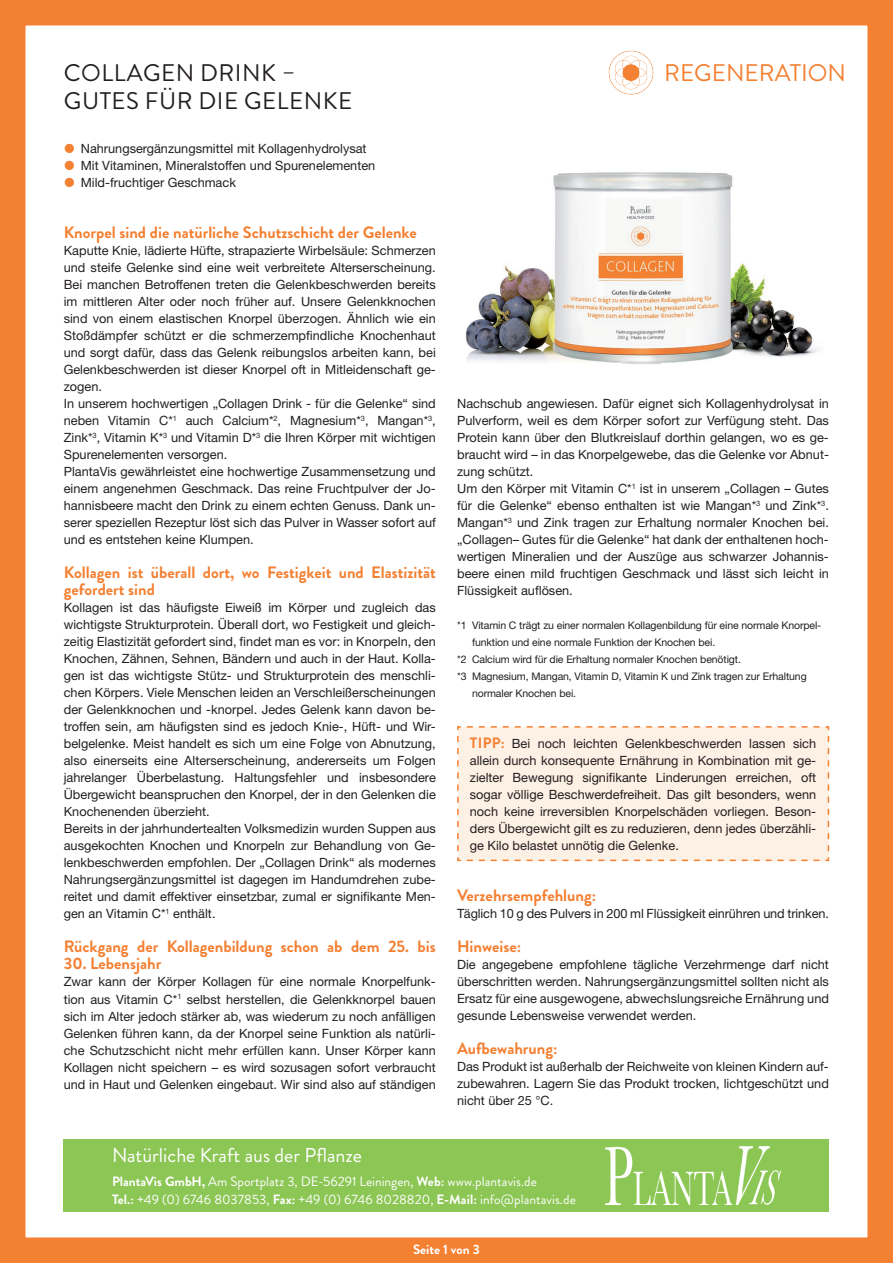
<style>
.page{position:relative;width:893px;height:1263px;background:#fff}
.page>*{position:absolute;margin:0;border:0;box-sizing:border-box;transform-origin:0 0}
.t1{font:24px "Brandon Grotesque";letter-spacing:.02em;color:#231f20}
.t2{font:24px "Brandon Grotesque";color:#f48032}
.t3{font:20.1px "Brandon Grotesque";color:#fff}
.t4{font:700 16.5px/17px "Brandon Grotesque";color:#f48032}
.t5{font:13.5px/18px "Brandon Grotesque";letter-spacing:.005em;color:#fff}
.t6{font:700 13.5px "Brandon Grotesque";color:#fff}
.t7{font:12.75px/17px "Helvetica Neue LT Std";color:#231f20}
.t8{font:10.5px "Helvetica Neue LT Std";letter-spacing:-.01em;color:#231f20}
.s1{font-family:"Brandon Grotesque";font-weight:700;font-size:15px;color:#f48032}
.s2{font-weight:700}
</style>
<div class="page">
<div style="left:0;top:0;width:893px;height:1263px;border:26px solid #f48032"></div>
<div style="left:64px;top:1140px;width:765px;height:72px;background:#8cc655"></div>
<img style="left:605px;top:1147px;width:175px;height:58px">
<img style="left:608px;top:50px;width:46px;height:45px">
<img style="left:465px;top:172px;width:354px;height:192px">
<div style="left:457px;top:726px;width:373px;height:136px;background:#fdf0e4"></div>
<h1 class="t1" style="left:64px;top:56px;width:233px">COLLAGEN DRINK –</h1>
<h1 class="t2" style="left:664px;top:56px;width:183px">REGENERATION</h1>
<h1 class="t1" style="left:64px;top:85px;width:290px">GUTES FÜR DIE GELENKE</h1>
<p class="t7" style="left:81px;top:140px;width:296px">Nahrungsergänzungsmittel mit Kollagenhydrolysat<br>Mit Vitaminen, Mineralstoffen und Spurenelementen<br>Mild-fruchtiger Geschmack</p>
<p class="t4" style="left:64px;top:224px;width:355px">Knorpel sind die natürliche Schutzschicht der Gelenke</p>
<p class="t7" style="left:64px;top:242px;width:374px">Kaputte Knie, lädierte Hüfte, strapazierte Wirbelsäule: Schmerzen und steife Gelenke sind eine weit verbreitete Alterserscheinung.<br>Bei manchen Betroffenen treten die Gelenkbeschwerden bereits im mittleren Alter oder noch früher auf. Unsere Gelenkknochen sind von einem elastischen Knorpel überzogen. Ähnlich wie ein Stoßdämpfer schützt er die schmerzempfindliche Knochenhaut und sorgt dafür, dass das Gelenk reibungslos arbeiten kann, bei Gelenkbeschwerden ist dieser Knorpel oft in Mitleidenschaft ge&shy;zogen.<br>In unserem hochwertigen „Collagen Drink - für die Gelenke“ sind neben Vitamin C*<sup>1</sup> auch Calcium*<sup>2</sup>, Magnesium*<sup>3</sup>, Mangan*<sup>3</sup>, Zink*<sup>3</sup>, Vitamin K*<sup>3</sup> und Vitamin D*<sup>3</sup> die Ihren Körper mit wichtigen Spurenelementen versorgen.<br>PlantaVis gewährleistet eine hochwertige Zusammensetzung und einem angenehmen Geschmack. Das reine Fruchtpulver der Jo&shy;hannisbeere macht den Drink zu einem echten Genuss. Dank un&shy;serer speziellen Rezeptur löst sich das Pulver in Wasser sofort auf und es entstehen keine Klumpen.</p>
<p class="t4" style="left:64px;top:564px;width:374px">Kollagen ist überall dort, wo Festigkeit und Elastizität gefordert sind</p>
<p class="t7" style="left:64px;top:599px;width:374px">Kollagen ist das häufigste Eiweiß im Körper und zugleich das wichtigste Strukturprotein. Überall dort, wo Festigkeit und gleich&shy;zeitig Elastizität gefordert sind, findet man es vor: in Knorpeln, den Knochen, Zähnen, Sehnen, Bändern und auch in der Haut. Kolla&shy;gen ist das wichtigste Stütz- und Strukturprotein des menschli&shy;chen Körpers. Viele Menschen leiden an Verschleißerscheinungen der Gelenkknochen und -knorpel. Jedes Gelenk kann davon be&shy;troffen sein, am häufigsten sind es jedoch Knie-, Hüft- und Wir&shy;belgelenke. Meist handelt es sich um eine Folge von Abnutzung, also einerseits eine Alterserscheinung, andererseits um Folgen jahrelanger Überbelastung. Haltungsfehler und insbesondere Übergewicht beanspruchen den Knorpel, der in den Gelenken die Knochenenden überzieht.<br>Bereits in der jahrhundertealten Volksmedizin wurden Suppen aus ausgekochten Knochen und Knorpeln zur Behandlung von Ge&shy;lenkbeschwerden empfohlen. Der „Collagen Drink“ als modernes Nahrungsergänzungsmittel ist dagegen im Handumdrehen zube&shy;reitet und damit effektiver einsetzbar, zumal er signifikante Men&shy;gen an Vitamin C*<sup>1</sup> enthält.</p>
<p class="t4" style="left:64px;top:938px;width:374px">Rückgang der Kollagenbildung schon ab dem 25. bis</p>
<p class="t4" style="left:64px;top:955px;width:99px">30. Lebensjahr</p>
<p class="t7" style="left:64px;top:973px;width:374px;text-align:justify">Zwar kann der Körper Kollagen für eine normale Knorpelfunk&shy;tion aus Vitamin C*<sup>1</sup> selbst herstellen, die Gelenkknorpel bauen sich im Alter jedoch stärker ab, was wiederum zu noch anfälligen Gelenken führen kann, da der Knorpel seine Funktion als natürli&shy;che Schutzschicht nicht mehr erfüllen kann. Unser Körper kann Kollagen nicht speichern – es wird sozusagen sofort verbraucht und in Haut und Gelenken eingebaut. Wir sind also auf ständigen</p>
<p class="t7" style="left:457px;top:395px;width:373px">Nachschub angewiesen. Dafür eignet sich Kollagenhydrolysat in Pulverform, weil es dem Körper sofort zur Verfügung steht. Das Protein kann über den Blutkreislauf dorthin gelangen, wo es ge&shy;braucht wird – in das Knorpelgewebe, das die Gelenke vor Abnut&shy;zung schützt.<br>Um den Körper mit Vitamin C*<sup>1</sup> ist in unserem „Collagen – Gutes für die Gelenke“ ebenso enthalten ist wie Mangan*<sup>3</sup> und Zink*<sup>3</sup>.<br>Mangan*<sup>3</sup> und Zink tragen zur Erhaltung normaler Knochen bei. „Collagen– Gutes für die Gelenke“ hat dank der enthaltenen hoch&shy;wertigen Mineralien und der Auszüge aus schwarzer Johannis&shy;beere einen mild fruchtigen Geschmack und lässt sich leicht in Flüssigkeit auflösen.</p>
<p class="t8" style="left:457px;top:619px;width:366px">*1 Vitamin C trägt zu einer normalen Kollagenbildung für eine normale Knorpel-</p>
<p class="t8" style="left:472px;top:636px;width:245px">funktion und eine normale Funktion der Knochen bei.</p>
<p class="t8" style="left:457px;top:653px;width:285px">*2 Calcium wird für die Erhaltung normaler Knochen benötigt.</p>
<p class="t8" style="left:457px;top:670px;width:351px">*3 Magnesium, Mangan, Vitamin D, Vitamin K und Zink tragen zur Erhaltung</p>
<p class="t8" style="left:472px;top:687px;width:106px">normaler Knochen bei.</p>
<p class="t7" style="left:470px;top:735px;width:348px;text-align:justify"><span class="s1">TIPP:</span> Bei noch leichten Gelenkbeschwerden lassen sich allein durch konsequente Ernährung in Kombination mit ge&shy;zielter Bewegung signifikante Linderungen erreichen, oft sogar völlige Beschwerdefreiheit. Das gilt besonders, wenn noch keine irreversiblen Knorpelschäden vorliegen. Beson&shy;ders Übergewicht gilt es zu reduzieren, denn jedes überzähli&shy;ge Kilo belastet unnötig die Gelenke.</p>
<p class="t4" style="left:457px;top:887px;width:141px">Verzehrsempfehlung:</p>
<p class="t7" style="left:457px;top:905px;width:373px">Täglich 10 g des Pulvers in 200 ml Flüssigkeit einrühren und trinken.</p>
<p class="t4" style="left:457px;top:938px;width:66px">Hinweise:</p>
<p class="t7" style="left:457px;top:956px;width:373px;text-align:justify">Die angegebene empfohlene tägliche Verzehrmenge darf nicht überschritten werden. Nahrungsergänzungsmittel sollten nicht als Ersatz für eine ausgewogene, abwechslungsreiche Ernährung und gesunde Lebensweise verwendet werden.</p>
<p class="t4" style="left:457px;top:1040px;width:102px">Aufbewahrung:</p>
<p class="t7" style="left:457px;top:1058px;width:373px;text-align:justify">Das Produkt ist außerhalb der Reichweite von kleinen Kindern auf&shy;zubewahren. Lagern Sie das Produkt trocken, lichtgeschützt und nicht über 25 °C.</p>
<h2 class="t3" style="left:112px;top:1141px;width:251px">Natürliche Kraft aus der Pflanze</h2>
<p class="t5" style="left:112px;top:1173px;width:465px"><span class="s2">PlantaVis GmbH,</span> Am Sportplatz 3, DE-56291 Leiningen, <span class="s2">Web:</span> www.plantavis.de<br><span class="s2">Tel.:</span> +49 (0) 6746 8037853, <span class="s2">Fax:</span> +49 (0) 6746 8028820, <span class="s2">E-Mail:</span> info@plantavis.de</p>
<p class="t6" style="left:413px;top:1240px;width:68px">Seite 1 von 3</p>
</div>
